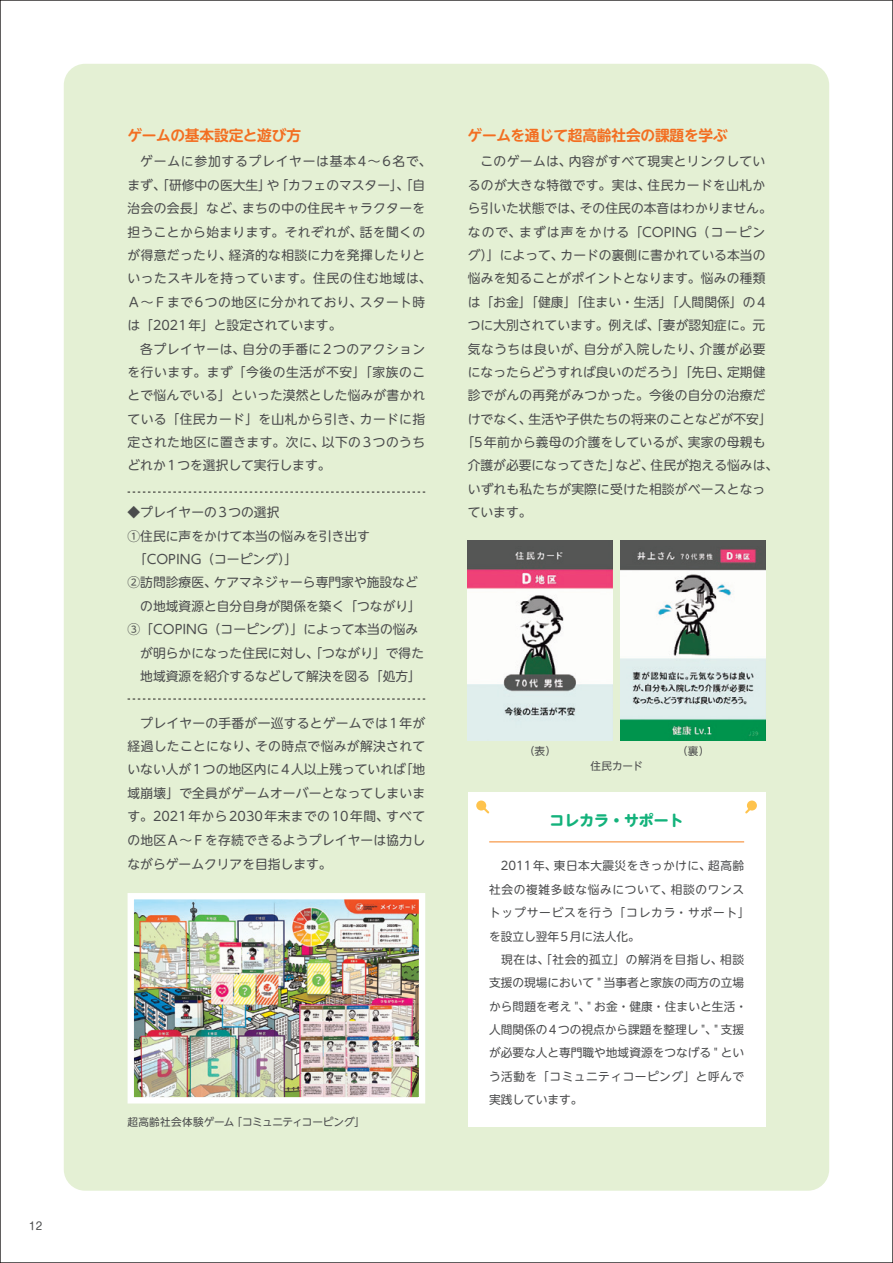
<style>
.page{position:relative;width:893px;height:1263px;background:#fff}
.page>*{position:absolute;margin:0;border:0;box-sizing:border-box;transform-origin:0 0}
.t1{font:700 14.85px "UD Shin M Go Pr 6 N De";letter-spacing:-.02em;color:#f36e21}
.t2{font:700 14.85px "UD Shin M Go Pr 6";color:#13b27b}
.t3{font:12.75px/23.4px "UD Shin M Go Pr 6 N";letter-spacing:.015em;color:#4b4c4d}
.t4{font:12.75px "UD Shin M Go Pr 6 N";letter-spacing:.09em;color:#4b4c4d}
.t5{font:12.75px "UD Shin M Go Pr 6 N";letter-spacing:.04em;color:#4b4c4d}
.t6{font:11.7px/23.4px "UD Shin M Go Pr 6";letter-spacing:.01em;color:#4b4c4d}
.t7{font:10.65px "UD Shin M Go Pr 6 N";letter-spacing:-.01em;color:#4b4c4d}
.t8{font:10.65px "Shin M Go Pr 6";color:#4b4c4d}
</style>
<div class="page">
<div style="left:64px;top:64px;width:765px;height:1127px;background:#e4f0d4;border-radius:21px"></div>
<div style="left:468px;top:792px;width:297px;height:335px;background:#fff"></div>
<img style="left:135px;top:900px;width:283px;height:196px">
<div style="left:128px;top:893px;width:297px;height:210px;border:6px solid #fff"></div>
<img style="left:621px;top:541px;width:144px;height:200px">
<img style="left:468px;top:541px;width:144px;height:200px">
<svg style="left:128px;top:492px;width:297px;height:1px"></svg>
<svg style="left:128px;top:699px;width:297px;height:1px"></svg>
<svg style="left:476px;top:800px;width:10px;height:10px"></svg>
<svg style="left:747px;top:800px;width:10px;height:10px"></svg>
<svg style="left:478px;top:802px;width:12px;height:12px"></svg>
<svg style="left:745px;top:802px;width:11px;height:12px"></svg>
<hr style="left:489px;top:841px;width:255px;height:1px;background:#f58220">
<p class="t8" style="left:29px;top:1217px;width:14px">12</p>
<p class="t1" style="left:127px;top:122px;width:175px">ゲームの基本設定と遊び方</p>
<p class="t3" style="left:128px;top:149px;width:306px;text-indent:13px">ゲームに参加するプレイヤーは基本4～6名で、まず、「研修中の医大生」や「カフェのマスター」、「自治会の会長」など、まちの中の住民キャラクターを担うことから始まります。それぞれが、話を聞くのが得意だったり、経済的な相談に力を発揮したりといったスキルを持っています。住民の住む地域は、<br>Ａ～Ｆまで6つの地区に分かれており、スタート時は「2021年」と設定されています。</p>
<p class="t3" style="left:128px;top:336px;width:299px;text-align:justify;text-indent:13px">各プレイヤーは、自分の手番に2つのアクションを行います。まず「今後の生活が不安」「家族のことで悩んでいる」といった漠然とした悩みが書かれている「住民カード」を山札から引き、カードに指定された地区に置きます。次に、以下の3つのうちどれか1つを選択して実行します。</p>
<p class="t3" style="left:128px;top:500px;width:330px">◆プレイヤーの3つの選択<br>①住民に声をかけて本当の悩みを引き出す<br>　「COPING（コーピング）」<br>②訪問診療医、ケアマネジャーら専門家や施設など　　　　の地域資源と自分自身が関係を築く「つながり」<br>③「COPING（コーピング）」によって本当の悩み　<br>　が明らかになった住民に対し、「つながり」で得た<br>　地域資源を紹介するなどして解決を図る「処方」</p>
<p class="t3" style="left:128px;top:710px;width:299px;text-align:justify;text-indent:13px">プレイヤーの手番が一巡するとゲームでは1年が経過したことになり、その時点で悩みが解決されていない人が1つの地区内に4人以上残っていれば「地域崩壊」で全員がゲームオーバーとなってしまいます。2021年から2030年末までの10年間、すべての地区Ａ～Ｆを存続できるようプレイヤーは協力しながらゲームクリアを目指します。</p>
<p class="t7" style="left:128px;top:1113px;width:239px">超高齢社会体験ゲーム「コミュニティコーピング」</p>
<p class="t1" style="left:468px;top:122px;width:262px">ゲームを通じて超高齢社会の課題を学ぶ</p>
<p class="t3" style="left:480px;top:149px;width:286px">このゲームは、内容がすべて現実とリンクしてい</p>
<p class="t3" style="left:468px;top:173px;width:299px">るのが大きな特徴です。実は、住民カードを山札か</p>
<p class="t3" style="left:468px;top:196px;width:306px">ら引いた状態では、その住民の本音はわかりません。</p>
<p class="t4" style="left:468px;top:221px;width:299px">なので、まずは声をかける「COPING（コーピン</p>
<p class="t3" style="left:468px;top:243px;width:299px">グ）」によって、カードの裏側に書かれている本当の</p>
<p class="t3" style="left:468px;top:266px;width:299px">悩みを知ることがポイントとなります。悩みの種類</p>
<p class="t3" style="left:468px;top:289px;width:299px">は「お金」「健康」「住まい・生活」「人間関係」の4</p>
<p class="t3" style="left:468px;top:313px;width:299px">つに大別されています。例えば、「妻が認知症に。元</p>
<p class="t5" style="left:468px;top:338px;width:299px">気なうちは良いが、自分が入院したり、介護が必要</p>
<p class="t3" style="left:468px;top:360px;width:299px">になったらどうすれば良いのだろう」「先日、定期健</p>
<p class="t3" style="left:468px;top:383px;width:299px">診でがんの再発がみつかった。今後の自分の治療だ</p>
<p class="t3" style="left:468px;top:406px;width:306px">けでなく、生活や子供たちの将来のことなどが不安」</p>
<p class="t3" style="left:461px;top:430px;width:306px">「5年前から義母の介護をしているが、実家の母親も</p>
<p class="t3" style="left:468px;top:453px;width:312px">介護が必要になってきた」など、住民が抱える悩みは、</p>
<p class="t3" style="left:468px;top:476px;width:299px">いずれも私たちが実際に受けた相談がベースとなっ</p>
<p class="t3" style="left:468px;top:500px;width:65px">ています。</p>
<p class="t7" style="left:524px;top:742px;width:34px">（表）</p>
<p class="t7" style="left:677px;top:742px;width:34px">（裏）</p>
<p class="t7" style="left:590px;top:757px;width:54px">住民カード</p>
<p class="t2" style="left:550px;top:808px;width:135px">コレカラ・サポート</p>
<p class="t6" style="left:489px;top:853px;width:262px">　2011年、東日本大震災をきっかけに、超高齢社会の複雑多岐な悩みについて、相談のワンストップサービスを行う「コレカラ・サポート」を設立し翌年5月に法人化。<br>　現在は、「社会的孤立」の解消を目指し、相談支援の現場において " 当事者と家族の両方の立場から問題を考え "、" お金・健康・住まいと生活・人間関係の4つの視点から課題を整理し "、" 支援が必要な人と専門職や地域資源をつなげる " という活動を「コミュニティコーピング」と呼んで実践しています。</p>
</div>
